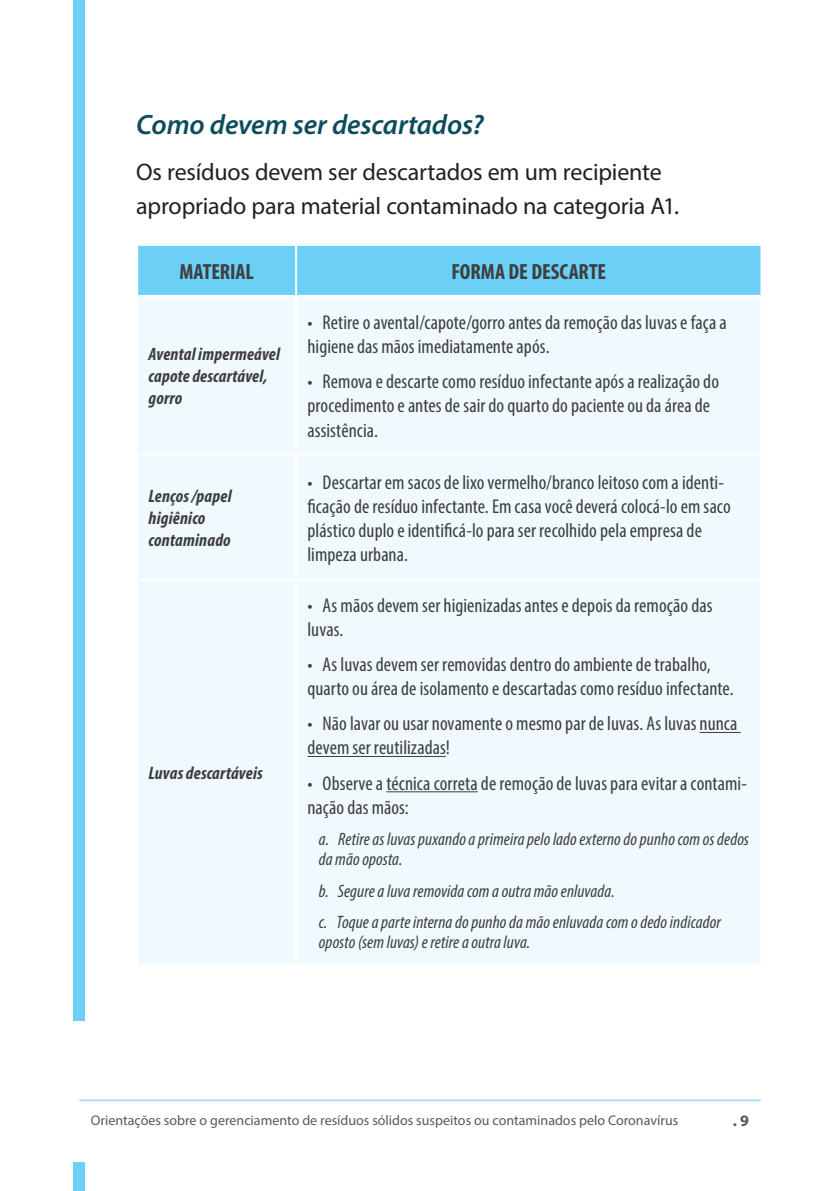
<style>
.page{position:relative;width:840px;height:1191px;background:#fff}
.page>*{position:absolute;margin:0;border:0;box-sizing:border-box;transform-origin:0 0}
.t1{font:italic 600 28px "Myriad Pro";letter-spacing:-.005em;color:#0c4c5c}
.t2{font:24px/34px "Myriad Pro";letter-spacing:-.01em;color:#231f20}
.t3{font:700 condensed 22px "Myriad Pro";letter-spacing:-.005em;color:#3e3e3f}
.t4{font:condensed 20px/24px "Myriad Pro";letter-spacing:.005em;color:#3e3e3f}
.t5{font:italic condensed 18px/20px "Myriad Pro";letter-spacing:.005em;color:#3e3e3f}
.t6{font:italic 700 condensed 18px/22px "Myriad Pro";letter-spacing:.01em;color:#3e3e3f}
.t7{font:700 16px "Myriad Pro";color:#57585a}
.t8{font:14px "Myriad Pro";color:#57585a}
</style>
<div class="page">
<hr style="left:79px;top:1099px;width:681px;height:2px;background:#aae0f9">
<div style="left:138px;top:246px;width:622px;height:49px;background:#6bcff6"></div>
<div style="left:138px;top:297px;width:622px;height:667px;background:#f0f9fd"></div>
<hr style="left:295px;top:246px;width:2px;height:49px;background:#fff">
<hr style="left:295px;top:297px;width:2px;height:157px;background:#fff">
<hr style="left:136px;top:454px;width:160px;height:2px;background:#fff">
<hr style="left:296px;top:454px;width:466px;height:2px;background:#fff">
<hr style="left:295px;top:456px;width:2px;height:122px;background:#fff">
<hr style="left:136px;top:578px;width:160px;height:2px;background:#fff">
<hr style="left:296px;top:578px;width:466px;height:2px;background:#fff">
<hr style="left:295px;top:580px;width:2px;height:384px;background:#fff">
<hr style="left:699px;top:732px;width:41px;height:1px;background:#3e3e3f">
<hr style="left:307px;top:756px;width:138px;height:1px;background:#3e3e3f">
<hr style="left:386px;top:791px;width:91px;height:1px;background:#3e3e3f">
<div style="left:74px;top:1162px;width:11px;height:29px;background:#6bcff6"></div>
<div style="left:74px;top:0;width:11px;height:1020px;background:#6bcff6"></div>
<h1 class="t1" style="left:136px;top:107px;width:349px">Como devem ser descartados?</h1>
<p class="t2" style="left:136px;top:154px;width:544px">Os resíduos devem ser descartados em um recipiente apropriado para material contaminado na categoria A1.</p>
<p class="t3" style="left:179px;top:257px;width:76px">MATERIAL</p>
<p class="t3" style="left:451px;top:257px;width:156px">FORMA DE DESCARTE</p>
<p class="t6" style="left:148px;top:343px;width:133px">Avental impermeável capote descartável, gorro</p>
<p class="t6" style="left:148px;top:484px;width:85px">Lenços /papel higiênico contaminado</p>
<p class="t6" style="left:148px;top:761px;width:116px">Luvas descartáveis</p>
<p class="t4" style="left:307px;top:310px;width:420px">• Retire o avental/capote/gorro antes da remoção das luvas e faça a higiene das mãos imediatamente após.</p>
<p class="t4" style="left:307px;top:369px;width:413px">• Remova e descarte como resíduo infectante após a realização do procedimento e antes de sair do quarto do paciente ou da área de assistência.</p>
<p class="t4" style="left:307px;top:470px;width:424px">• Descartar em sacos de lixo vermelho/branco leitoso com a identi&shy;ficação de resíduo infectante. Em casa você deverá colocá-lo em saco plástico duplo e identificá-lo para ser recolhido pela empresa de limpeza urbana.</p>
<p class="t4" style="left:307px;top:593px;width:406px">• As mãos devem ser higienizadas antes e depois da remoção das luvas.</p>
<p class="t4" style="left:307px;top:652px;width:427px">• As luvas devem ser removidas dentro do ambiente de trabalho, quarto ou área de isolamento e descartadas como resíduo infectante.</p>
<p class="t4" style="left:307px;top:711px;width:431px">• Não lavar ou usar novamente o mesmo par de luvas. As luvas nunca devem ser reutilizadas!</p>
<p class="t4" style="left:307px;top:771px;width:441px">• Observe a técnica correta de remoção de luvas para evitar a contami&shy;nação das mãos:</p>
<p class="t5" style="left:318px;top:829px;width:431px">a. Retire as luvas puxando a primeira pelo lado externo do punho com os dedos da mão oposta.</p>
<p class="t5" style="left:318px;top:874px;width:403px;line-height:31.4px">b. Segure a luva removida com a outra mão enluvada.<br>c. Toque a parte interna do punho da mão enluvada com o dedo indicador</p>
<p class="t5" style="left:318px;top:931px;width:213px">oposto (sem luvas) e retire a outra luva.</p>
<p class="t8" style="left:91px;top:1112px;width:588px">Orientações sobre o gerenciamento de resíduos sólidos suspeitos ou contaminados pelo Coronavírus</p>
<p class="t7" style="left:732px;top:1110px;width:18px">. 9</p>
</div>
